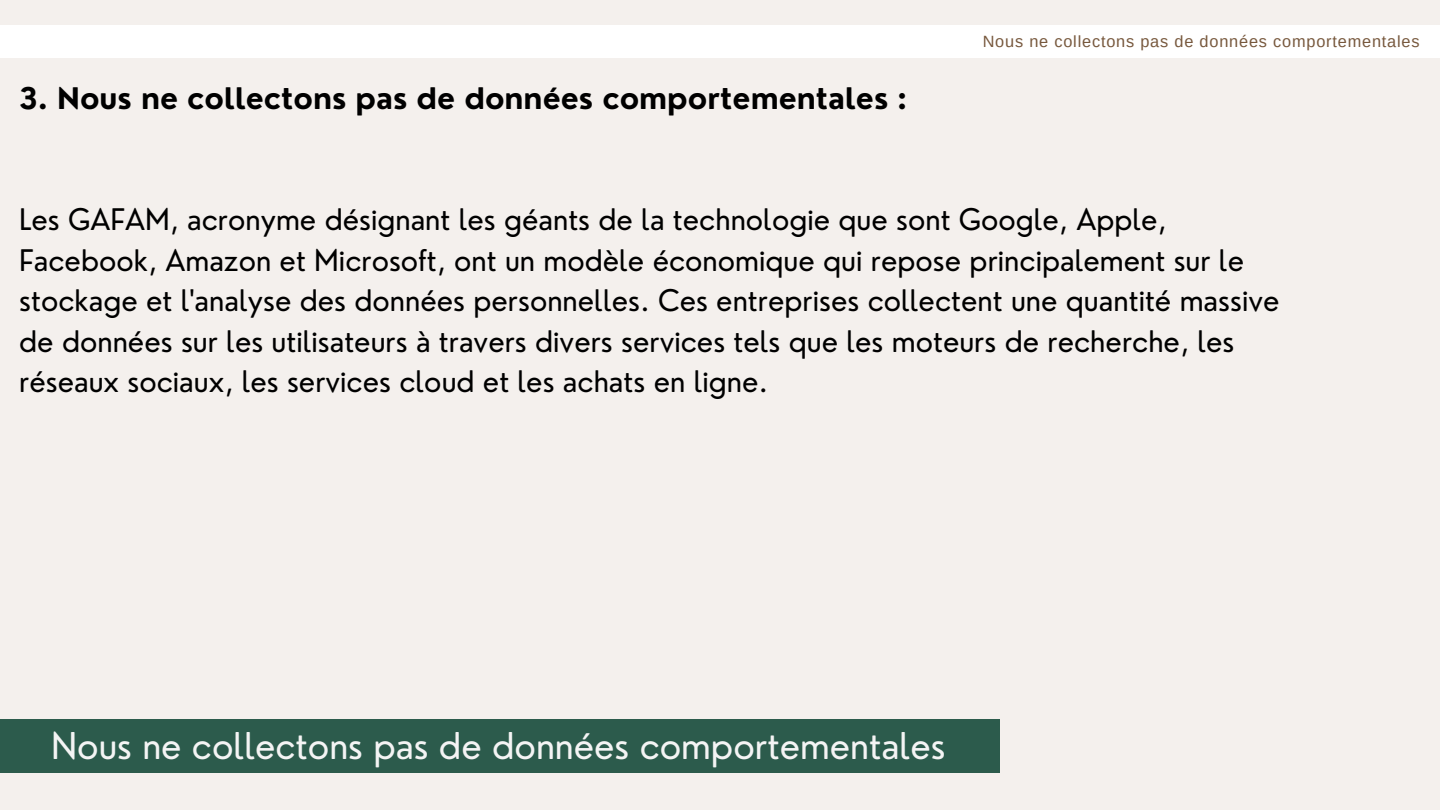
<style>
.page{position:relative;width:1440px;height:810px;background:#f4f0ed}
.page>*{position:absolute;margin:0;border:0;box-sizing:border-box;transform-origin:0 0}
.t1{font:36px "Nourd";color:#f4f4f4}
.t2{font:29px/40.5px "Nourd";color:#000}
.t3{font:700 29px "Nourd";color:#000}
.t4{font:16.3px "Arimo";letter-spacing:.05em;color:#77583d}
</style>
<div class="page">
<div style="left:0;top:25px;width:1440px;height:33px;background:#fff"></div>
<div style="left:0;top:720px;width:999px;height:53px;background:#2c5b4c"></div>
<h2 class="t3" style="left:19px;top:80px;width:889px">3. Nous ne collectons pas de données comportementales :</h2>
<h1 class="t4" style="left:983px;top:32px;width:438px">Nous ne collectons pas de données comportementales</h1>
<h3 class="t2" style="left:19px;top:199px;width:1262px">Les GAFAM, acronyme désignant les géants de la technologie que sont Google, Apple, Facebook, Amazon et Microsoft, ont un modèle économique qui repose principalement sur le stockage et l'analyse des données personnelles. Ces entreprises collectent une quantité massive de données sur les utilisateurs à travers divers services tels que les moteurs de recherche, les réseaux sociaux, les services cloud et les achats en ligne.</h3>
<p class="t1" style="left:51px;top:723px;width:896px">Nous ne collectons pas de données comportementales</p>
</div>
